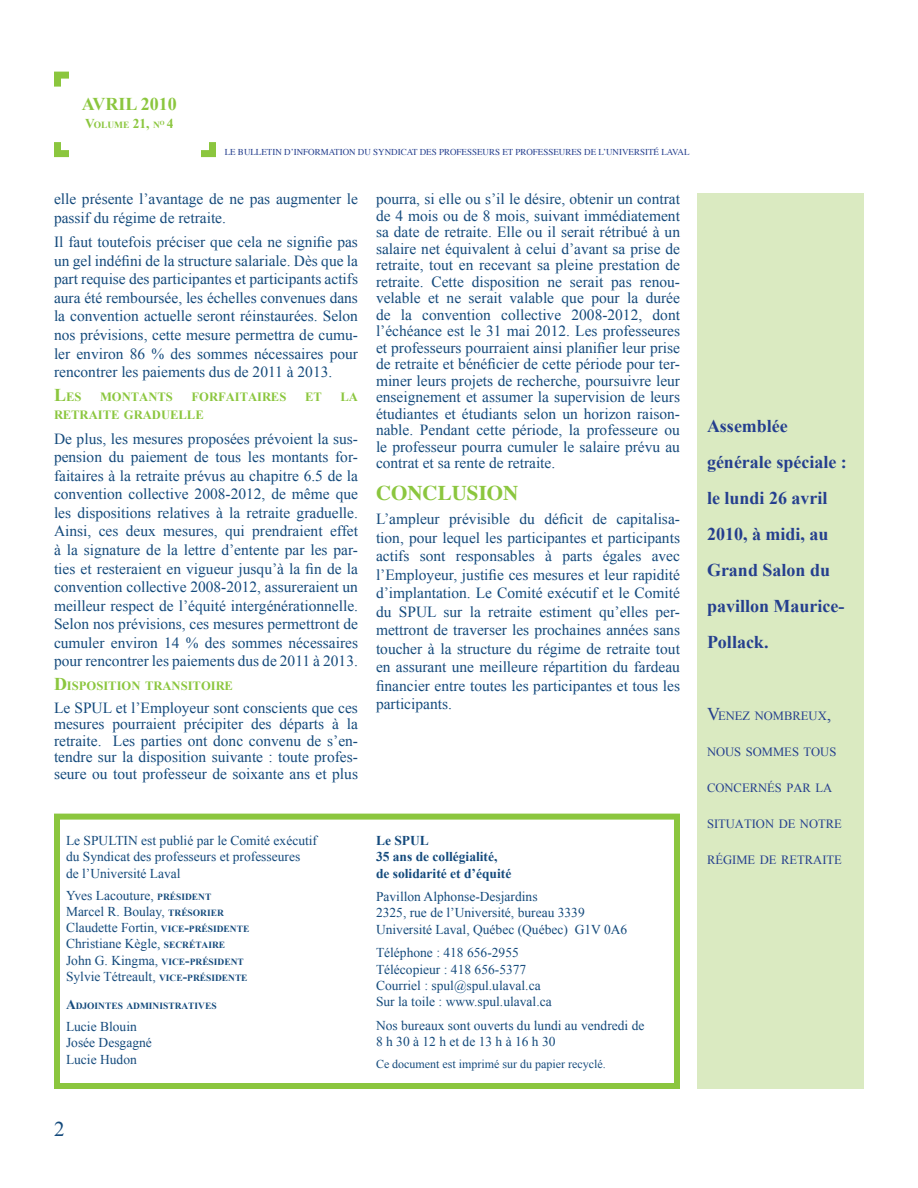
<style>
.page{position:relative;width:918px;height:1188px;background:#fff}
.page>*{position:absolute;margin:0;border:0;box-sizing:border-box;transform-origin:0 0}
.Intro_Conclusion{font:700 21px "Times";color:#8bc63e}
.Texte{font:21px "Times New Roman";color:#144a7c}
.BlocVert{font:700 18px/36px "Times New Roman";color:#253f8e}
.Titre1{font:700 18px "Times New Roman";color:#8bc63e}
.Texte-2{font:15.45px/18.6px "Times New Roman";color:#144a7c;text-align:justify}
.t1{font:13.5px/16.2px "Times New Roman";color:#144a7c}
.t2{font:700 13.5px "Times New Roman";color:#144a7c}
.BlocVert-2{font:12.6px "Times New Roman";color:#253f8e}
.Titre1-2{font:700 12.6px "Times New Roman";color:#8bc63e}
.t3{font:12px "Times New Roman";color:#144a7c}
.t4{font:700 9.45px "Times New Roman";color:#144a7c}
.Titre1-3{font:700 9.45px "Times New Roman";color:#8bc63e}
.t5{font:9px "Times";color:#253f8e}
.s1{font-size:13.5px}
.s2{font-size:18px}
.s3{font-weight:700;font-size:9.45px}
.s4{font-weight:700}
</style>
<div class="page">
<svg style="left:201px;top:142px;width:15px;height:15px"></svg>
<svg style="left:54px;top:142px;width:15px;height:15px"></svg>
<svg style="left:54px;top:72px;width:15px;height:15px"></svg>
<div style="left:54px;top:814px;width:626px;height:275px;border:6px solid #8bc63e"></div>
<div style="left:698px;top:194px;width:166px;height:895px;background:#daeac1"></div>
<p class="Titre1" style="left:82px;top:92px;width:97px">AVRIL 2010</p>
<p class="Titre1-3" style="left:85px;top:119px;width:90px"><span class="s1">V</span>OLUME <span class="s1">21,</span> N<sup>O</sup> <span class="s1">4</span></p>
<p class="t5" style="left:225px;top:143px;width:466px">LE BULLETIN D’INFORMATION DU SYNDICAT DES PROFESSEURS ET PROFESSEURES DE L’UNIVERSITÉ LAVAL</p>
<p class="Texte-2" style="left:54px;top:190px;width:306px">elle présente l’avantage de ne pas augmenter le passif du régime de retraite.</p>
<p class="Texte-2" style="left:54px;top:233px;width:306px">Il faut toutefois préciser que cela ne signifie pas un gel indéfini de la structure salariale. Dès que la part requise des participantes et participants actifs aura été remboursée, les échelles convenues dans la convention actuelle seront réinstaurées. Selon nos prévisions, cette mesure permettra de cumu&shy;ler environ 86 % des sommes nécessaires pour rencontrer les paiements dus de 2011 à 2013.</p>
<p class="Titre1-2" style="left:54px;top:388px;width:29px"><span class="s2">L</span>ES</p>
<p class="Titre1-2" style="left:100px;top:388px;width:74px">MONTANTS</p>
<p class="Titre1-2" style="left:192px;top:388px;width:96px">FORFAITAIRES</p>
<p class="Titre1-2" style="left:305px;top:388px;width:18px">ET</p>
<p class="Titre1-2" style="left:340px;top:388px;width:10px">LA</p>
<p class="Titre1-2" style="left:54px;top:406px;width:151px">RETRAITE GRADUELLE</p>
<p class="Texte-2" style="left:54px;top:429px;width:306px">De plus, les mesures proposées prévoient la sus&shy;pension du paiement de tous les montants for&shy;faitaires à la retraite prévus au chapitre 6.5 de la convention collective 2008-2012, de même que les dispositions relatives à la retraite graduelle.<br>Ainsi, ces deux mesures, qui prendraient effet à la signature de la lettre d’entente par les par&shy;ties et resteraient en vigueur jusqu’à la fin de la convention collective 2008-2012, assureraient un meilleur respect de l’équité intergénérationnelle.<br>Selon nos prévisions, ces mesures permettront de cumuler environ 14 % des sommes nécessaires pour rencontrer les paiements dus de 2011 à 2013.</p>
<p class="Titre1-2" style="left:54px;top:677px;width:180px"><span class="s2">D</span>ISPOSITION TRANSITOIRE</p>
<p class="Texte-2" style="left:54px;top:699px;width:306px;line-height:16.5px">Le SPUL et l’Employeur sont conscients que ces mesures pourraient précipiter des départs à la retraite. Les parties ont donc convenu de s’en&shy;tendre sur la disposition suivante : toute profes&shy;seure ou tout professeur de soixante ans et plus</p>
<p class="Texte-2" style="left:376px;top:191px;width:306px;line-height:16.5px">pourra, si elle ou s’il le désire, obtenir un contrat de 4 mois ou de 8 mois, suivant immédiatement sa date de retraite. Elle ou il serait rétribué à un salaire net équivalent à celui d’avant sa prise de retraite, tout en recevant sa pleine prestation de retraite. Cette disposition ne serait pas renou&shy;velable et ne serait valable que pour la durée de la convention collective 2008-2012, dont l’échéance est le 31 mai 2012. Les professeures et professeurs pourraient ainsi planifier leur prise de retraite et bénéficier de cette période pour ter&shy;miner leurs projets de recherche, poursuivre leur enseignement et assumer la supervision de leurs étudiantes et étudiants selon un horizon raison&shy;nable. Pendant cette période, la professeure ou le professeur pourra cumuler le salaire prévu au contrat et sa rente de retraite.</p>
<p class="Intro_Conclusion" style="left:376px;top:472px;width:144px">CONCLUSION</p>
<p class="Texte-2" style="left:376px;top:509px;width:306px">L’ampleur prévisible du déficit de capitalisa&shy;tion, pour lequel les participantes et participants actifs sont responsables à parts égales avec l’Employeur, justifie ces mesures et leur rapidité d’implantation. Le Comité exécutif et le Comité du SPUL sur la retraite estiment qu’elles per&shy;mettront de traverser les prochaines années sans toucher à la structure du régime de retraite tout en assurant une meilleure répartition du fardeau financier entre toutes les participantes et tous les participants.</p>
<p class="t1" style="left:66px;top:832px;width:253px">Le SPULTIN est publié par le Comité exécutif</p>
<p class="t1" style="left:66px;top:849px;width:236px">du Syndicat des professeurs et professeures</p>
<p class="t1" style="left:66px;top:865px;width:116px">de l’Université Laval</p>
<p class="t1" style="left:66px;top:887px;width:147px">Yves Lacouture, <span class="s3">PRÉSIDENT</span></p>
<p class="t1" style="left:66px;top:903px;width:159px">Marcel R. Boulay, <span class="s3">TRÉSORIER</span></p>
<p class="t1" style="left:66px;top:919px;width:185px">Claudette Fortin, <span class="s3">VICE</span><span class="s4">-</span><span class="s3">PRÉSIDENTE</span></p>
<p class="t1" style="left:66px;top:936px;width:161px">Christiane Kègle, <span class="s3">SECRÉTAIRE</span></p>
<p class="t1" style="left:66px;top:952px;width:179px">John G. Kingma, <span class="s3">VICE</span><span class="s4">-</span><span class="s3">PRÉSIDENT</span></p>
<p class="t1" style="left:66px;top:968px;width:183px">Sylvie Tétreault, <span class="s3">VICE</span><span class="s4">-</span><span class="s3">PRÉSIDENTE</span></p>
<p class="t4" style="left:66px;top:999px;width:152px"><span class="s1">A</span>DJOINTES ADMINISTRATIVES</p>
<p class="t1" style="left:66px;top:1018px;width:72px">Lucie Blouin</p>
<p class="t1" style="left:66px;top:1035px;width:87px">Josée Desgagné</p>
<p class="t1" style="left:66px;top:1051px;width:72px">Lucie Hudon</p>
<p class="t2" style="left:376px;top:831px;width:54px">Le SPUL</p>
<p class="t2" style="left:376px;top:848px;width:123px">35 ans de collégialité,</p>
<p class="t2" style="left:376px;top:864px;width:137px">de solidarité et d’équité</p>
<p class="t1" style="left:376px;top:888px;width:163px">Pavillon Alphonse-Desjardins</p>
<p class="t1" style="left:376px;top:905px;width:210px">2325, rue de l’Université, bureau 3339</p>
<p class="t1" style="left:376px;top:921px;width:253px">Université Laval, Québec (Québec) G1V 0A6</p>
<p class="t1" style="left:376px;top:945px;width:144px">Téléphone : 418 656-2955</p>
<p class="t1" style="left:376px;top:961px;width:152px">Télécopieur : 418 656-5377</p>
<p class="t1" style="left:376px;top:977px;width:166px">Courriel : spul@spul.ulaval.ca</p>
<p class="t1" style="left:376px;top:993px;width:177px">Sur la toile : www.spul.ulaval.ca</p>
<p class="t1" style="left:376px;top:1017px;width:270px">Nos bureaux sont ouverts du lundi au vendredi de<br>8 h 30 à 12 h et de 13 h à 16 h 30</p>
<p class="t3" style="left:376px;top:1056px;width:231px">Ce document est imprimé sur du papier recyclé.</p>
<p class="BlocVert" style="left:707px;top:408px;width:141px">Assemblée générale spéciale : le lundi 26 avril<br>2010, à midi, au<br>Grand Salon du pavillon Maurice-<br>Pollack.</p>
<p class="BlocVert-2" style="left:707px;top:707px;width:126px"><span class="s2">V</span>ENEZ NOMBREUX<span class="s2">,</span></p>
<p class="BlocVert-2" style="left:707px;top:743px;width:131px">NOUS SOMMES TOUS</p>
<p class="BlocVert-2" style="left:707px;top:779px;width:127px">CONCERNÉS PAR LA</p>
<p class="BlocVert-2" style="left:707px;top:815px;width:136px">SITUATION DE NOTRE</p>
<p class="BlocVert-2" style="left:707px;top:851px;width:136px">RÉGIME DE RETRAITE</p>
<p class="Texte" style="left:54px;top:1115px;width:12px">2</p>
</div>
